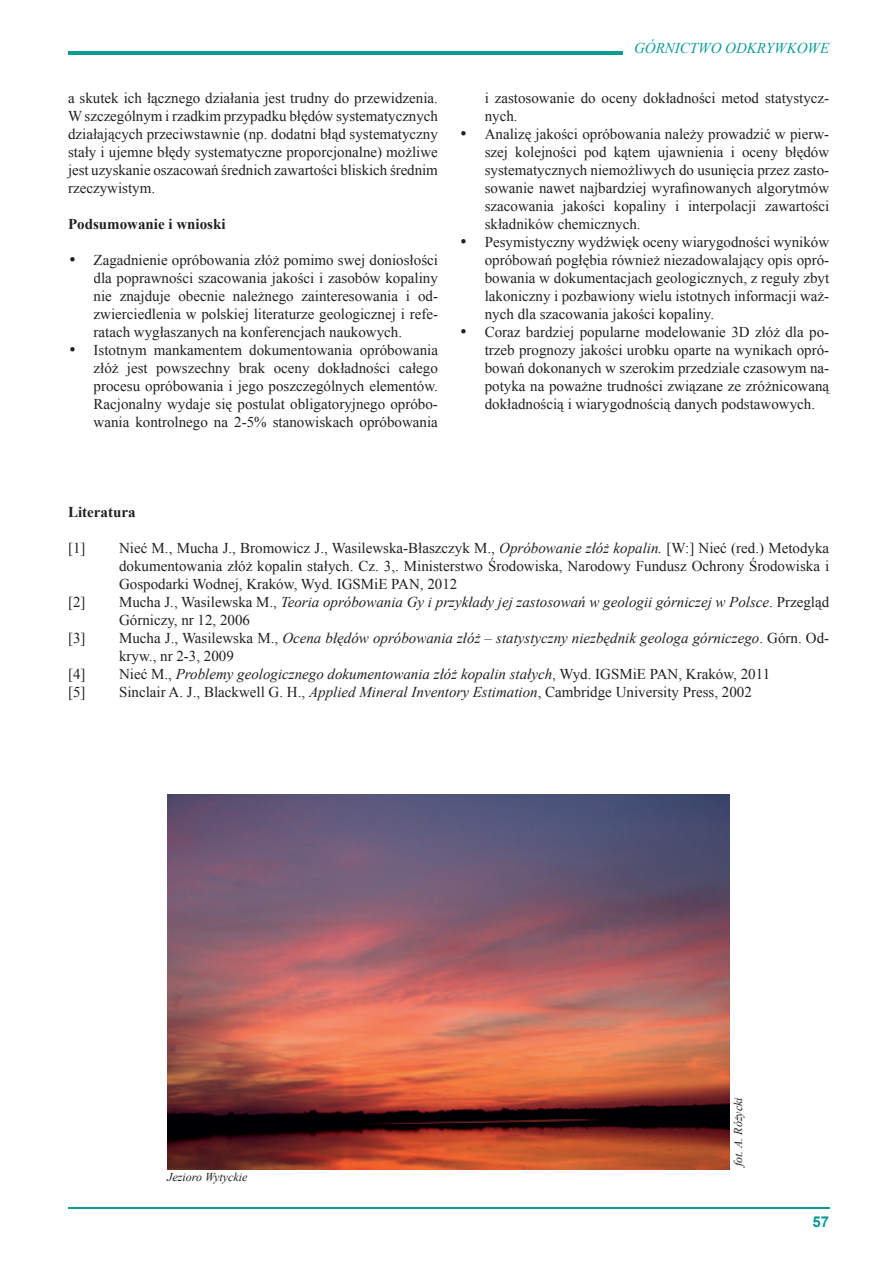
<style>
.page{position:relative;width:893px;height:1263px;background:#fff}
.page>*{position:absolute;margin:0;border:0;box-sizing:border-box;transform-origin:0 0}
.t1{font:15px/18px "Times New Roman";color:#231f20;text-align:justify}
.t2{font:italic 15px/18px "Times New Roman";color:#231f20}
.t3{font:700 15px "Times New Roman";color:#231f20}
.t4{font:italic 15px "Times New Roman";color:#0b9c94}
.t5{font:700 15px "Arial";color:#0b9c94}
.t6{font:italic 12px "Times New Roman";color:#231f20}
.s1{font-style:italic}
.s2{font-style:normal}
</style>
<div class="page">
<hr style="left:68px;top:1208px;width:761px;height:1px;background:#0b9c94">
<hr style="left:68px;top:51px;width:555px;height:3px;background:#0b9c94">
<img style="left:167px;top:794px;width:563px;height:375px">
<p class="t1" style="left:68px;top:89px;width:371px">a skutek ich łącznego działania jest trudny do przewidzenia.<br>W szczególnym i rzadkim przypadku błędów systematycznych działających przeciwstawnie (np. dodatni błąd systematyczny stały i ujemne błędy systematyczne proporcjonalne) możliwe jest uzyskanie oszacowań średnich zawartości bliskich średnim rzeczywistym.</p>
<p class="t3" style="left:68px;top:214px;width:159px">Podsumowanie i wnioski</p>
<p class="t1" style="left:94px;top:251px;width:346px;text-indent:-26px">• Zagadnienie opróbowania złóż pomimo swej doniosłości dla poprawności szacowania jakości i zasobów kopaliny nie znajduje obecnie należnego zainteresowania i od&shy;zwierciedlenia w polskiej literaturze geologicznej i refe&shy;ratach wygłaszanych na konferencjach naukowych.</p>
<p class="t1" style="left:94px;top:341px;width:346px;text-indent:-26px">• Istotnym mankamentem dokumentowania opróbowania złóż jest powszechny brak oceny dokładności całego procesu opróbowania i jego poszczególnych elementów.<br>Racjonalny wydaje się postulat obligatoryjnego opróbo&shy;wania kontrolnego na 2-5% stanowiskach opróbowania</p>
<p class="t4" style="left:634px;top:37px;width:197px">GÓRNICTWO ODKRYWKOWE</p>
<p class="t1" style="left:485px;top:89px;width:346px">i zastosowanie do oceny dokładności metod statystycz&shy;nych.</p>
<p class="t1" style="left:485px;top:125px;width:346px;text-indent:-26px">• Analizę jakości opróbowania należy prowadzić w pierw&shy;szej kolejności pod kątem ujawnienia i oceny błędów systematycznych niemożliwych do usunięcia przez zasto&shy;sowanie nawet najbardziej wyrafinowanych algorytmów szacowania jakości kopaliny i interpolacji zawartości składników chemicznych.</p>
<p class="t1" style="left:485px;top:233px;width:346px;text-indent:-26px">• Pesymistyczny wydźwięk oceny wiarygodności wyników opróbowań pogłębia również niezadowalający opis opró&shy;bowania w dokumentacjach geologicznych, z reguły zbyt lakoniczny i pozbawiony wielu istotnych informacji waż&shy;nych dla szacowania jakości kopaliny.</p>
<p class="t1" style="left:485px;top:323px;width:346px;text-indent:-26px">• Coraz bardziej popularne modelowanie 3D złóż dla po&shy;trzeb prognozy jakości urobku oparte na wynikach opró&shy;bowań dokonanych w szerokim przedziale czasowym na&shy;potyka na poważne trudności związane ze zróżnicowaną dokładnością i wiarygodnością danych podstawowych.</p>
<p class="t3" style="left:68px;top:502px;width:69px">Literatura</p>
<p class="t1" style="left:68px;top:539px;width:19px">[1]</p>
<p class="t1" style="left:119px;top:539px;width:712px">Nieć M., Mucha J., Bromowicz J., Wasilewska-Błaszczyk M., <span class="s1">Opróbowanie złóż kopalin.</span> [W:] Nieć (red.) Metodyka dokumentowania złóż kopalin stałych. Cz. 3,. Ministerstwo Środowiska, Narodowy Fundusz Ochrony Środowiska i Gospodarki Wodnej, Kraków, Wyd. IGSMiE PAN, 2012</p>
<p class="t1" style="left:68px;top:593px;width:19px">[2]</p>
<p class="t2" style="left:119px;top:593px;width:712px"><span class="s2">Mucha J., Wasilewska M.,</span> Teoria opróbowania Gy i przykłady jej zastosowań w geologii górniczej w Polsce<span class="s2">. Przegląd<br>Górniczy, nr 12, 2006</span></p>
<p class="t1" style="left:68px;top:629px;width:19px">[3]</p>
<p class="t2" style="left:119px;top:629px;width:712px"><span class="s2">Mucha J., Wasilewska M.,</span> Ocena błędów opróbowania złóż – statystyczny niezbędnik geologa górniczego<span class="s2">. Górn. Od&shy;kryw., nr 2-3, 2009</span></p>
<p class="t1" style="left:68px;top:665px;width:19px">[4]</p>
<p class="t2" style="left:119px;top:665px;width:653px"><span class="s2">Nieć M.,</span> Problemy geologicznego dokumentowania złóż kopalin stałych<span class="s2">, Wyd. IGSMiE PAN, Kraków, 2011</span></p>
<p class="t1" style="left:68px;top:683px;width:19px">[5]</p>
<p class="t1" style="left:119px;top:683px;width:634px">Sinclair A. J., Blackwell G. H., <span class="s1">Applied Mineral Inventory Estimation</span>, Cambridge University Press, 2002</p>
<p class="t6" style="left:167px;top:1169px;width:82px">Jezioro Wytyckie</p>
<p class="t6" style="left:730px;top:1166px;width:71px;rotate:-90deg">fot. A. Różycki</p>
<p class="t5" style="left:812px;top:1212px;width:18px">57</p>
</div>
